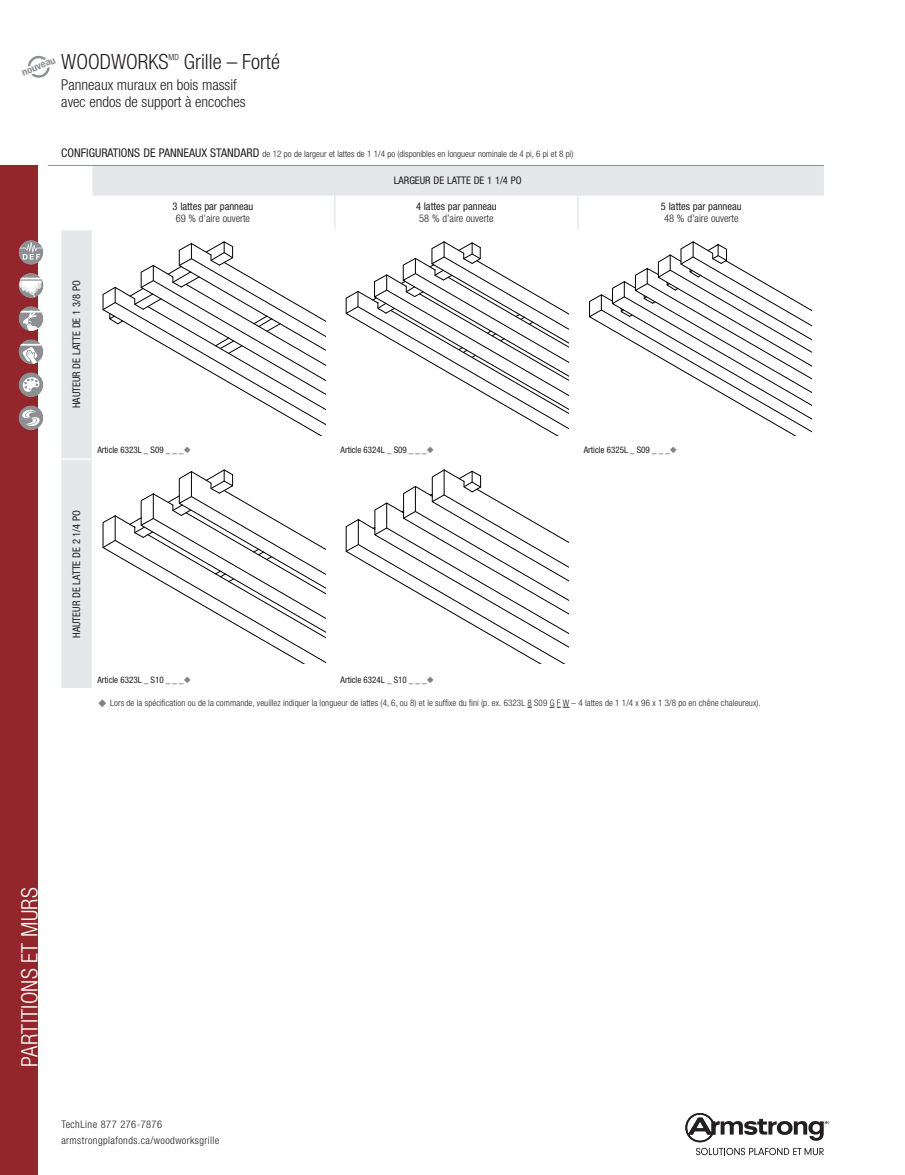
<style>
.page{position:relative;width:905px;height:1175px;background:#fff}
.page>*{position:absolute;margin:0;border:0;box-sizing:border-box;transform-origin:0 0}
.Sidebar_R{font:300 condensed 22.5px "Helvetica Neue LT Std";letter-spacing:.015em;color:#fff}
.Product_Title{font:300 condensed 21px "Helvetica Neue LT Std";color:#231f20}
.Product_Type{font:300 condensed 15px/16.5px "Helvetica Neue LT Std";color:#231f20}
.t1{font:condensed 10.5px/12px "Helvetica Neue LT Std";color:#231f20;text-align:center}
.t2{font:300 condensed 10.5px/15.6px "Helvetica Neue LT Std";letter-spacing:.04em;color:#231f20}
.t3{font:700 condensed 10.05px "Helvetica Neue LT Std";color:#8d8f92;scale:1.04 1}
.Section_Head{font:300 condensed 9px "Helvetica Neue LT Std";letter-spacing:.01em;color:#231f20}
.t4{font:condensed 9px "Helvetica Neue LT Std";color:#231f20}
.Product_Title-2{font:300 condensed 8.4px "Helvetica Neue LT Std";color:#231f20}
.s1{font-weight:400;font-size:12px}
.s2{font-weight:300}
.s3{color:#808285}
</style>
<div class="page">
<svg style="left:685px;top:1113px;width:144px;height:42px"></svg>
<div style="left:0;top:165px;width:37px;height:1009px;background:#93262b"></div>
<svg style="left:61px;top:166px;width:763px;height:522px"></svg>
<hr style="left:91px;top:165px;width:1px;height:31px;background:#fff">
<hr style="left:61px;top:229px;width:31px;height:1px;background:#fff">
<hr style="left:334px;top:196px;width:1px;height:33px;background:#e6e7e9">
<hr style="left:577px;top:196px;width:1px;height:33px;background:#e6e7e9">
<hr style="left:61px;top:458px;width:31px;height:2px;background:#fff">
<hr style="left:48px;top:165px;width:776px;height:1px;background:#8d8f92">
<svg style="left:549px;top:707px;width:20px;height:1px"></svg>
<svg style="left:19px;top:240px;width:24px;height:25px"></svg>
<svg style="left:19px;top:273px;width:24px;height:25px"></svg>
<svg style="left:19px;top:306px;width:24px;height:25px"></svg>
<svg style="left:19px;top:339px;width:24px;height:25px"></svg>
<svg style="left:19px;top:372px;width:24px;height:25px"></svg>
<svg style="left:19px;top:405px;width:24px;height:25px"></svg>
<svg style="left:28px;top:55px;width:22px;height:23px"></svg>
<svg style="left:102px;top:241px;width:223px;height:195px"></svg>
<svg style="left:102px;top:469px;width:223px;height:195px"></svg>
<svg style="left:345px;top:241px;width:223px;height:195px"></svg>
<svg style="left:345px;top:469px;width:223px;height:195px"></svg>
<svg style="left:588px;top:241px;width:223px;height:195px"></svg>
<p class="Product_Title" style="left:61px;top:50px;width:109px">WOODWORKS</p>
<p class="Product_Title-2" style="left:169px;top:52px;width:12px">MD</p>
<p class="Product_Title" style="left:184px;top:50px;width:97px">Grille – Forté</p>
<p class="Product_Type" style="left:61px;top:76px;width:186px">Panneaux muraux en bois massif avec endos de support à encoches</p>
<p class="t3" style="left:20px;top:67px;width:36px;rotate:-22deg">nouveau</p>
<p class="Section_Head" style="left:61px;top:149px;width:514px"><span class="s1">CONFIGURATIONS DE PANNEAUX STANDARD</span> de 12 po de largeur et lattes de 1 1/4 po (disponibles en longueur nominale de 4 pi, 6 pi et 8 pi)</p>
<p class="t1" style="left:394px;top:174px;width:129px">LARGEUR DE LATTE DE 1 1/4 PO</p>
<p class="t1" style="left:172px;top:201px;width:82px">3 lattes par panneau<br><span class="s2">69 % d’aire ouverte</span></p>
<p class="t1" style="left:416px;top:201px;width:82px">4 lattes par panneau<br><span class="s2">58 % d’aire ouverte</span></p>
<p class="t1" style="left:661px;top:201px;width:82px">5 lattes par panneau<br><span class="s2">48 % d’aire ouverte</span></p>
<p class="t1" style="left:70px;top:408px;width:129px;rotate:-90deg">HAUTEUR DE LATTE DE 1 3/8 PO</p>
<p class="t4" style="left:97px;top:445px;width:95px">Article 6323L _ S09 _ _ _<span class="s3">◆</span></p>
<p class="t4" style="left:340px;top:445px;width:95px">Article 6324L _ S09 _ _ _<span class="s3">◆</span></p>
<p class="t4" style="left:583px;top:445px;width:95px">Article 6325L _ S09 _ _ _<span class="s3">◆</span></p>
<p class="t1" style="left:70px;top:638px;width:129px;rotate:-90deg">HAUTEUR DE LATTE DE 2 1/4 PO</p>
<p class="t4" style="left:97px;top:674px;width:95px">Article 6323L _ S10 _ _ _<span class="s3">◆</span></p>
<p class="t4" style="left:340px;top:674px;width:95px">Article 6324L _ S10 _ _ _<span class="s3">◆</span></p>
<p class="Section_Head" style="left:98px;top:698px;width:664px"><span class="s3">◆</span> Lors de la spécification ou de la commande, veuillez indiquer la longueur de lattes (4, 6, ou 8) et le suffixe du fini (p. ex. 6323L 8 S09 G F W – 4 lattes de 1 1/4 x 96 x 1 3/8 po en chêne chaleureux).</p>
<p class="Sidebar_R" style="left:17px;top:1066px;width:181px;rotate:-90deg">PARTITIONS ET MURS</p>
<p class="t2" style="left:61px;top:1116px;width:159px">TechLine 877 276-7876 armstrongplafonds.ca/woodworksgrille</p>
</div>
